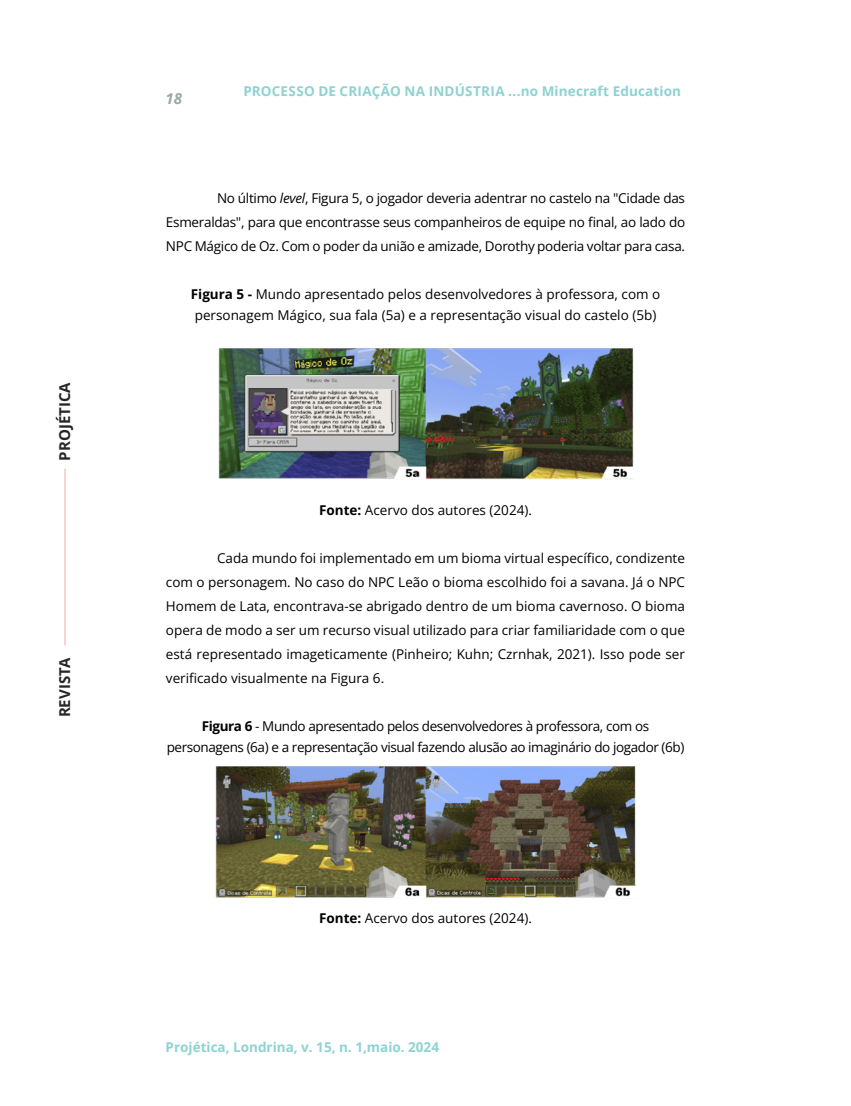
<style>
.page{position:relative;width:851px;height:1106px;background:#fff}
.page>*{position:absolute;margin:0;border:0;box-sizing:border-box;transform-origin:0 0}
.t1{font:700 15px "Open Sans";color:#252726}
.t2{font:italic 700 15px "Open Sans";color:#98a8a9}
.t3{font:13.5px/24px "Open Sans";color:#000;text-align:justify}
.t4{font:13.5px/21px "Open Sans";letter-spacing:-.03em;color:#000;text-align:center}
.t5{font:700 13.5px "Open Sans";letter-spacing:.01em;color:#8ed2d2}
.s1{font-style:italic}
.s2{font-weight:700}
</style>
<div class="page">
<hr style="left:64px;top:468px;width:2px;height:177px;background:#f5b8ae">
<img style="left:218px;top:348px;width:416px;height:131px">
<img style="left:215px;top:766px;width:422px;height:132px">
<p class="t1" style="left:54px;top:460px;width:80px;rotate:-90deg">PROJÉTICA</p>
<p class="t1" style="left:54px;top:717px;width:62px;rotate:-90deg">REVISTA</p>
<p class="t2" style="left:166px;top:88px;width:18px">18</p>
<p class="t5" style="left:243px;top:82px;width:439px">PROCESSO DE CRIAÇÃO NA INDÚSTRIA ...no Minecraft Education</p>
<p class="t3" style="left:166px;top:185px;width:520px;text-indent:51px">No último <span class="s1">level</span>, Figura 5, o jogador deveria adentrar no castelo na "Cidade das Esmeraldas", para que encontrasse seus companheiros de equipe no final, ao lado do NPC Mágico de Oz. Com o poder da união e amizade, Dorothy poderia voltar para casa.</p>
<p class="t3" style="left:191px;top:283px;width:471px;line-height:21px"><span class="s2">Figura 5 -</span> Mundo apresentado pelos desenvolvedores à professora, com o personagem Mágico, sua fala (5a) e a representação visual do castelo (5b)</p>
<p class="t3" style="left:319px;top:497px;width:214px"><span class="s2">Fonte:</span> Acervo dos autores (2024).</p>
<p class="t3" style="left:166px;top:545px;width:520px;text-indent:51px">Cada mundo foi implementado em um bioma virtual específico, condizente com o personagem. No caso do NPC Leão o bioma escolhido foi a savana. Já o NPC Homem de Lata, encontrava-se abrigado dentro de um bioma cavernoso. O bioma opera de modo a ser um recurso visual utilizado para criar familiaridade com o que está representado imageticamente (Pinheiro; Kuhn; Czrnhak, 2021). Isso pode ser verificado visualmente na Figura 6.</p>
<p class="t4" style="left:167px;top:715px;width:519px"><span class="s2">Figura 6</span> - Mundo apresentado pelos desenvolvedores à professora, com os personagens (6a) e a representação visual fazendo alusão ao imaginário do jogador (6b)</p>
<p class="t3" style="left:319px;top:905px;width:214px"><span class="s2">Fonte:</span> Acervo dos autores (2024).</p>
<p class="t5" style="left:166px;top:1037px;width:275px">Projética, Londrina, v. 15, n. 1,maio. 2024</p>
</div>
